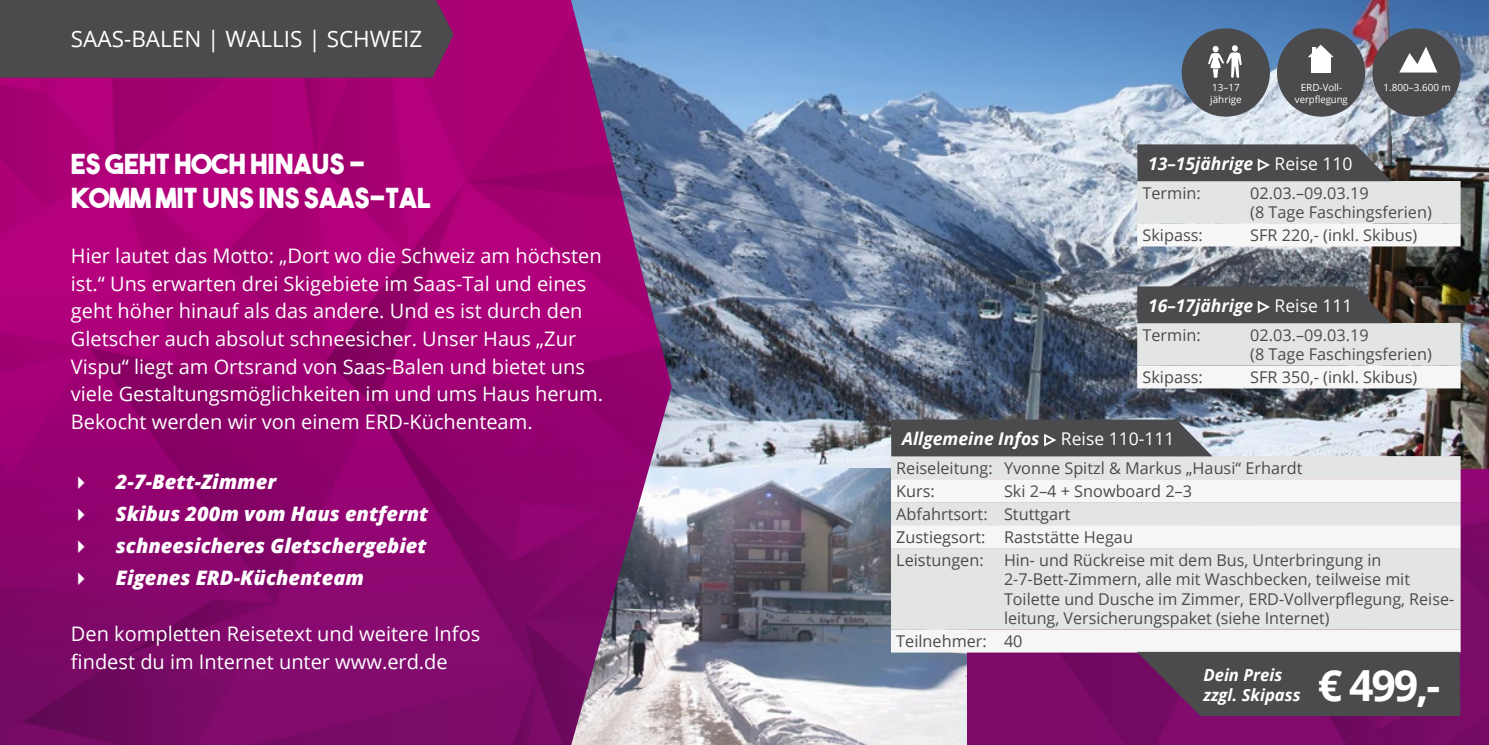
<style>
.page{position:relative;width:1489px;height:745px;background:#fff}
.page>*{position:absolute;margin:0;border:0;box-sizing:border-box;transform-origin:0 0}
.t1{font:700 42.75px "Open Sans";color:#fff}
.t2{font:27.5px/33px "The Bold Font";color:#fff}
.t3{font:22.5px "Open Sans";color:#fff}
.t4{font:20px/27.5px "Open Sans";color:#fff}
.t5{font:italic 800 20px/32px "Open Sans";color:#fff}
.t6{font:italic 700 17.5px "Open Sans";color:#fff}
.t7{font:italic 700 16.75px/20px "Open Sans";color:#fff}
.t8{font:16.25px/23px "Open Sans";color:#4b4b4d}
.t9{font:10px/12px "Open Sans";color:#fff;text-align:center}
.s1{font-weight:400;font-style:normal}
</style>
<div class="page">
<img style="left:966px;top:468px;width:522px;height:276px">
<img style="left:671px;top:0;width:817px;height:468px">
<img style="left:671px;top:468px;width:295px;height:276px">
<img style="left:0;top:0;width:671px;height:744px">
<div style="left:0;top:0;width:454px;height:78px;background:#4b4b4d"></div>
<div style="left:890px;top:456px;width:570px;height:23px;background:#e3e4e4"></div>
<svg style="left:890px;top:479px;width:570px;height:173px;fill:#e3e4e4"></svg>
<svg style="left:890px;top:419px;width:322px;height:37px;background:#515255"></svg>
<svg style="left:1136px;top:651px;width:324px;height:64px;background:#514751"></svg>
<svg style="left:1137px;top:144px;width:323px;height:102px"></svg>
<svg style="left:1137px;top:286px;width:323px;height:102px"></svg>
<svg style="left:1180px;top:23px;width:286px;height:99px;background:#6d737f"></svg>
<svg style="left:78px;top:476px;width:7px;height:13px"></svg>
<svg style="left:78px;top:508px;width:7px;height:13px"></svg>
<svg style="left:78px;top:540px;width:7px;height:13px"></svg>
<svg style="left:78px;top:572px;width:7px;height:13px"></svg>
<h3 class="t3" style="left:71px;top:24px;width:353px">SAAS-BALEN | WALLIS | SCHWEIZ</h3>
<h2 class="t2" style="left:71px;top:147px;width:361px">ES GEHT HOCH HINAUS –<br>KOMM MIT UNS INS SAAS-TAL</h2>
<p class="t4" style="left:71px;top:242px;width:533px">Hier lautet das Motto: „Dort wo die Schweiz am höchsten ist.“ Uns erwarten drei Skigebiete im Saas-Tal und eines geht höher hinauf als das andere. Und es ist durch den Gletscher auch absolut schneesicher. Unser Haus „Zur Vispu“ liegt am Ortsrand von Saas-Balen und bietet uns viele Gestaltungsmöglichkeiten im und ums Haus herum.<br>Bekocht werden wir von einem ERD-Küchenteam.</p>
<p class="t5" style="left:116px;top:464px;width:314px">2-7-Bett-Zimmer<br>Skibus 200m vom Haus entfernt schneesicheres Gletschergebiet<br>Eigenes ERD-Küchenteam</p>
<p class="t4" style="left:71px;top:619px;width:411px">Den kompletten Reisetext und weitere Infos findest du im Internet unter www.erd.de</p>
<p class="t9" style="left:1294px;top:81px;width:54px">ERD-Voll&shy;verpflegung</p>
<p class="t9" style="left:1212px;top:81px;width:29px">13–17</p>
<p class="t9" style="left:1383px;top:81px;width:69px">1.800–3.600 m</p>
<p class="t9" style="left:1210px;top:93px;width:33px">jährige</p>
<p class="t6" style="left:1148px;top:151px;width:206px">13–15jährige <span class="s1">Reise 110</span></p>
<p class="t8" style="left:1142px;top:181px;width:60px">Termin:</p>
<p class="t8" style="left:1250px;top:182px;width:183px;line-height:19.5px">02.03.–09.03.19<br>(8 Tage Faschingsferien)</p>
<p class="t8" style="left:1142px;top:223px;width:62px">Skipass:</p>
<p class="t8" style="left:1250px;top:223px;width:169px">SFR 220,- (inkl. Skibus)</p>
<p class="t6" style="left:1148px;top:292px;width:206px">16–17jährige <span class="s1">Reise 111</span></p>
<p class="t8" style="left:1142px;top:322px;width:60px">Termin:</p>
<p class="t8" style="left:1250px;top:324px;width:183px;line-height:19.5px">02.03.–09.03.19<br>(8 Tage Faschingsferien)</p>
<p class="t8" style="left:1142px;top:365px;width:62px">Skipass:</p>
<p class="t8" style="left:1250px;top:365px;width:169px">SFR 350,- (inkl. Skibus)</p>
<p class="t6" style="left:902px;top:425px;width:274px">Allgemeine Infos <span class="s1">Reise 110-111</span></p>
<p class="t8" style="left:896px;top:455px;width:408px">Reiseleitung: Yvonne Spitzl &amp; Markus „Hausi“ Erhardt<br>Kurs:</p>
<p class="t8" style="left:896px;top:478px;width:486px;text-indent:108px">Ski 2–4 + Snowboard 2–3<br>Abfahrtsort: Stuttgart<br>Zustiegsort: Raststätte Hegau<br>Leistungen: Hin- und Rückreise mit dem Bus, Unterbringung in</p>
<p class="t8" style="left:1003px;top:569px;width:451px;line-height:19.5px">2-7-Bett-Zimmern, alle mit Waschbecken, teilweise mit<br>Toilette und Dusche im Zimmer, ERD-Vollverpflegung, Reise&shy;leitung, Versicherungspaket (siehe Internet)</p>
<p class="t8" style="left:896px;top:629px;width:128px">Teilnehmer: 40</p>
<p class="t7" style="left:1203px;top:664px;width:99px">Dein Preis zzgl. Skipass</p>
<h1 class="t1" style="left:1317px;top:654px;width:124px">€ 499,-</h1>
</div>
